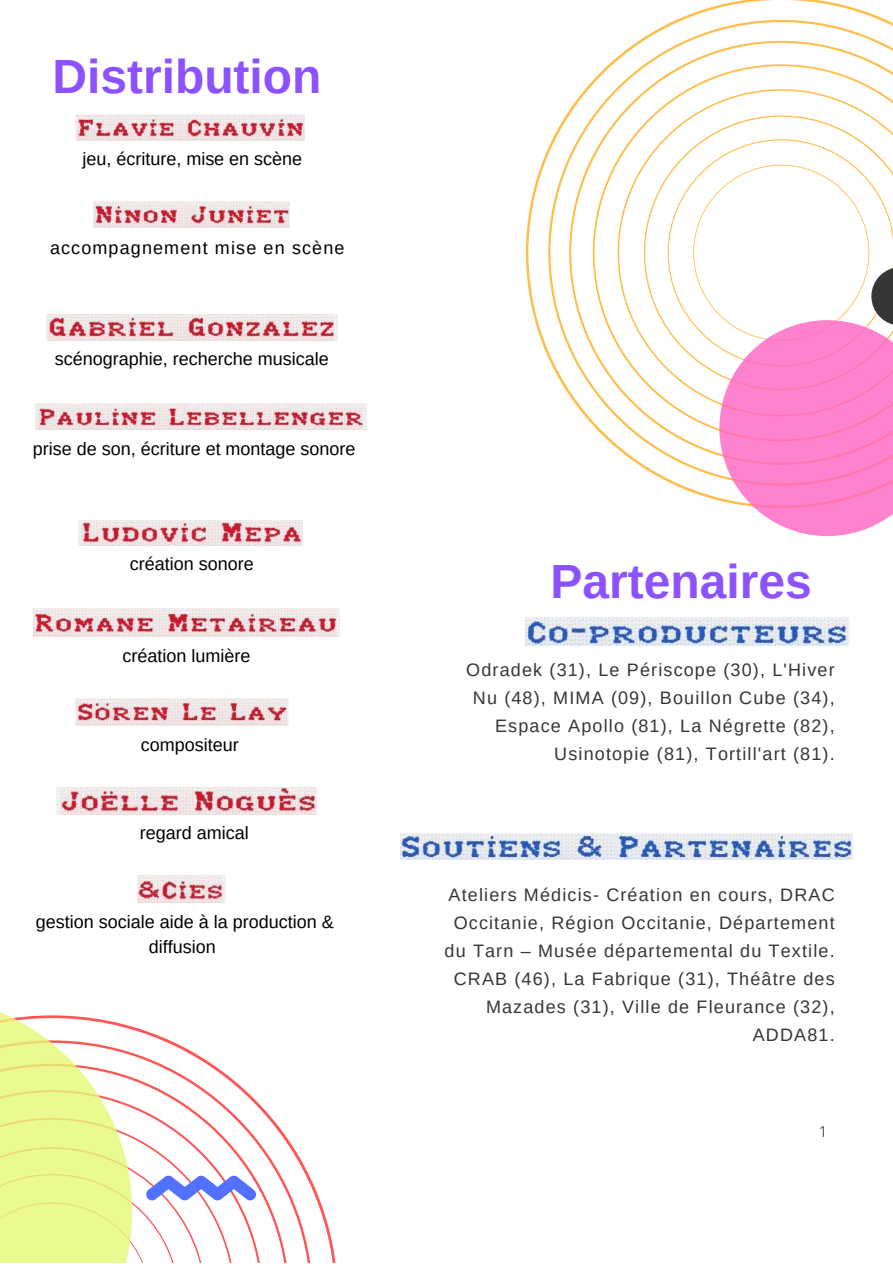
<style>
.page{position:relative;width:893px;height:1264px;background:#fff}
.page>*{position:absolute;margin:0;border:0;box-sizing:border-box;transform-origin:0 0}
.t1{font:700 48px "Arimo";color:#8c52ff}
.t2{font:18px/28px "Arimo";letter-spacing:.065em;color:#363636;text-align:right}
.t3{font:18px/24.8px "Arimo";color:#000;text-align:center}
.t4{font:18px "Arimo";letter-spacing:.065em;color:#000}
.t5{font:300 15px "Open Sans";color:#000}
</style>
<div class="page">
<svg style="left:256px;top:1101px;width:57px;height:161px"></svg>
<svg style="left:526px;top:0;width:360px;height:493px"></svg>
<svg style="left:548px;top:20px;width:344px;height:466px"></svg>
<svg style="left:693px;top:165px;width:199px;height:371px"></svg>
<svg style="left:0;top:1012px;width:256px;height:250px"></svg>
<img style="left:76px;top:114px;width:228px;height:26px">
<img style="left:94px;top:202px;width:195px;height:26px">
<img style="left:47px;top:314px;width:290px;height:26px">
<img style="left:36px;top:403px;width:330px;height:26px">
<img style="left:78px;top:520px;width:224px;height:25px">
<img style="left:33px;top:608px;width:306px;height:28px">
<img style="left:75px;top:698px;width:213px;height:27px">
<img style="left:138px;top:876px;width:88px;height:27px">
<img style="left:56px;top:787px;width:260px;height:27px">
<img style="left:400px;top:833px;width:452px;height:26px">
<img style="left:526px;top:617px;width:323px;height:29px">
<h1 class="t1" style="left:52px;top:49px;width:270px">Distribution</h1>
<p class="t3" style="left:82px;top:147px;width:221px">jeu, écriture, mise en scène</p>
<p class="t4" style="left:50px;top:237px;width:296px">accompagnement mise en scène</p>
<p class="t3" style="left:55px;top:347px;width:275px">scénographie, recherche musicale</p>
<p class="t3" style="left:33px;top:436px;width:324px">prise de son, écriture et montage sonore</p>
<p class="t3" style="left:130px;top:551px;width:125px">création sonore</p>
<p class="t3" style="left:122px;top:643px;width:129px">création lumière</p>
<p class="t3" style="left:141px;top:732px;width:99px">compositeur</p>
<p class="t3" style="left:140px;top:820px;width:110px">regard amical</p>
<p class="t3" style="left:36px;top:909px;width:299px">gestion sociale aide à la production &amp; diffusion</p>
<h1 class="t1" style="left:550px;top:554px;width:263px">Partenaires</h1>
<p class="t2" style="left:466px;top:655px;width:370px">Odradek (31), Le Périscope (30), L'Hiver Nu (48), MIMA (09), Bouillon Cube (34), Espace Apollo (81), La Négrette (82), Usinotopie (81), Tortill'art (81).</p>
<p class="t2" style="left:444px;top:880px;width:391px">Ateliers Médicis- Création en cours, DRAC Occitanie, Région Occitanie, Département du Tarn – Musée départemental du Textile.<br>CRAB (46), La Fabrique (31), Théâtre des Mazades (31), Ville de Fleurance (32), ADDA81.</p>
<p class="t5" style="left:818px;top:1120px;width:10px">1</p>
</div>
